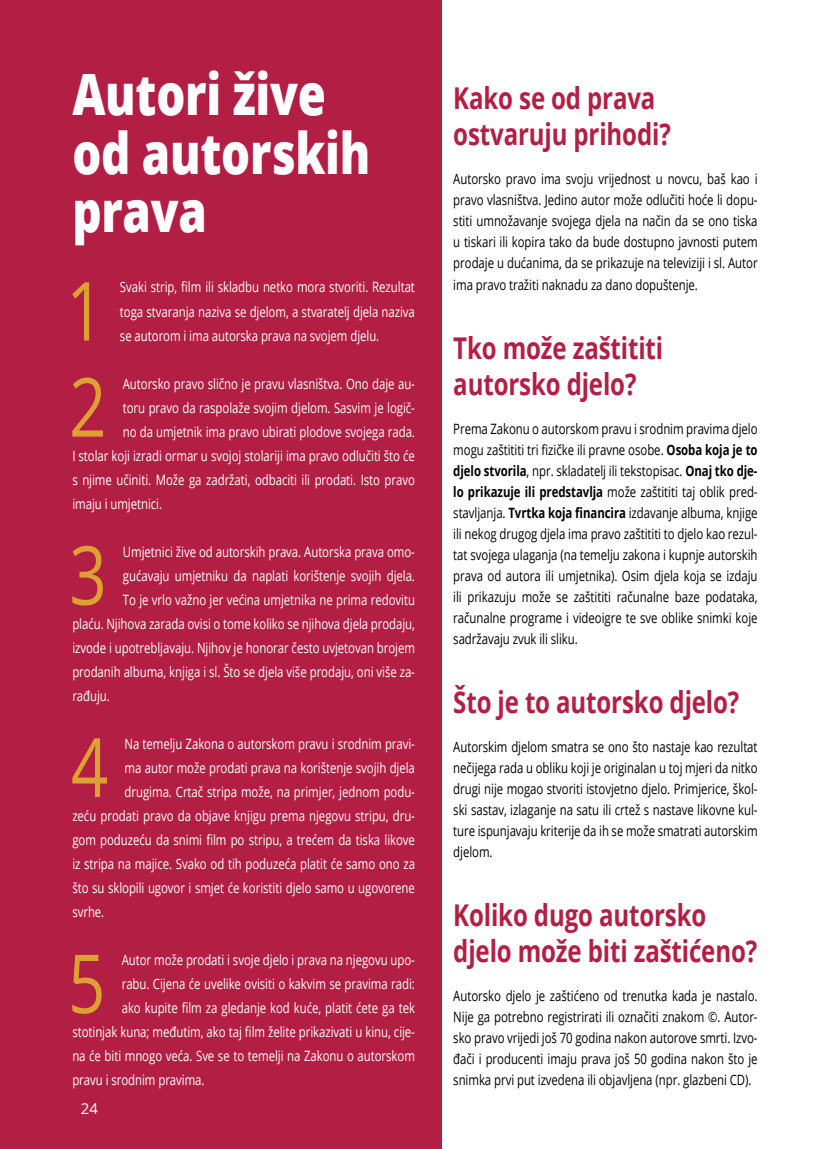
<style>
.page{position:relative;width:830px;height:1149px;background:#fff}
.page>*{position:absolute;margin:0;border:0;box-sizing:border-box;transform-origin:0 0}
.t1{font:81.45px "Open Sans";color:#dda131;scale:.8 1}
.t2{font:800 57px/58.5px "Open Sans";letter-spacing:-.005em;color:#fff;scale:.8 1}
.t3{font:700 30px/36px "Open Sans";letter-spacing:-.005em;color:#b31e44;scale:.8 1}
.t4{font:15px "Open Sans";color:#fff}
.t5{font:14.25px/24px "Open Sans";letter-spacing:-.005em;color:#fff;text-align:justify;scale:.8 1}
.t6{font:14.25px/21px "Open Sans";letter-spacing:-.005em;color:#000;text-align:justify;scale:.8 1}
.s1{font-weight:700}
</style>
<div class="page">
<div style="left:0;top:0;width:441px;height:1148px;background:#b31e44"></div>
<h2 class="t2" style="left:72px;top:62px;width:374px">Autori žive od autorskih prava</h2>
<h1 class="t1" style="left:66px;top:255px;width:48px">1</h1>
<p class="t5" style="left:120px;top:275px;width:370px">Svaki strip, film ili skladbu netko mora stvoriti. Rezultat toga stvaranja naziva se djelom, a stvaratelj djela naziva se autorom i ima autorska prava na svojem djelu.</p>
<h1 class="t1" style="left:69px;top:351px;width:48px">2</h1>
<p class="t5" style="left:123px;top:371px;width:366px">Autorsko pravo slično je pravu vlasništva. Ono daje au-</p>
<p class="t5" style="left:123px;top:395px;width:366px">toru pravo da raspolaže svojim djelom. Sasvim je logič-</p>
<p class="t5" style="left:123px;top:419px;width:366px">no da umjetnik ima pravo ubirati plodove svojega rada.</p>
<p class="t5" style="left:72px;top:443px;width:429px">I stolar koji izradi ormar u svojoj stolariji ima pravo odlučiti što će</p>
<p class="t5" style="left:72px;top:467px;width:429px">s njime učiniti. Može ga zadržati, odbaciti ili prodati. Isto pravo</p>
<p class="t5" style="left:72px;top:491px;width:114px">imaju i umjetnici.</p>
<h1 class="t1" style="left:69px;top:519px;width:48px">3</h1>
<p class="t5" style="left:123px;top:539px;width:366px">Umjetnici žive od autorskih prava. Autorska prava omo-</p>
<p class="t5" style="left:123px;top:563px;width:366px">gućavaju umjetniku da naplati korištenje svojih djela.</p>
<p class="t5" style="left:123px;top:587px;width:366px">To je vrlo važno jer većina umjetnika ne prima redovitu</p>
<p class="t5" style="left:72px;top:611px;width:429px">plaću. Njihova zarada ovisi o tome koliko se njihova djela prodaju,</p>
<p class="t5" style="left:72px;top:635px;width:429px">izvode i upotrebljavaju. Njihov je honorar često uvjetovan brojem</p>
<p class="t5" style="left:72px;top:659px;width:429px">prodanih albuma, knjiga i sl. Što se djela više prodaju, oni više za-</p>
<p class="t5" style="left:72px;top:683px;width:48px">rađuju.</p>
<h1 class="t1" style="left:71px;top:711px;width:48px">4</h1>
<p class="t5" style="left:124px;top:731px;width:364px">Na temelju Zakona o autorskom pravu i srodnim pravi-</p>
<p class="t5" style="left:124px;top:755px;width:364px">ma autor može prodati prava na korištenje svojih djela</p>
<p class="t5" style="left:124px;top:779px;width:364px">drugima. Crtač stripa može, na primjer, jednom podu-</p>
<p class="t5" style="left:72px;top:803px;width:429px">zeću prodati pravo da objave knjigu prema njegovu stripu, dru-</p>
<p class="t5" style="left:72px;top:827px;width:429px">gom poduzeću da snimi film po stripu, a trećem da tiska likove</p>
<p class="t5" style="left:72px;top:851px;width:429px">iz stripa na majice. Svako od tih poduzeća platit će samo ono za</p>
<p class="t5" style="left:72px;top:875px;width:429px">što su sklopili ugovor i smjet će koristiti djelo samo u ugovorene</p>
<p class="t5" style="left:72px;top:899px;width:41px">svrhe.</p>
<h1 class="t1" style="left:68px;top:927px;width:48px">5</h1>
<p class="t5" style="left:122px;top:947px;width:368px">Autor može prodati i svoje djelo i prava na njegovu upo-</p>
<p class="t5" style="left:122px;top:971px;width:368px">rabu. Cijena će uvelike ovisiti o kakvim se pravima radi:</p>
<p class="t5" style="left:122px;top:995px;width:368px">ako kupite film za gledanje kod kuće, platit ćete ga tek</p>
<p class="t5" style="left:72px;top:1019px;width:429px">stotinjak kuna; međutim, ako taj film želite prikazivati u kinu, cije-</p>
<p class="t5" style="left:72px;top:1043px;width:429px">na će biti mnogo veća. Sve se to temelji na Zakonu o autorskom</p>
<p class="t5" style="left:72px;top:1067px;width:167px">pravu i srodnim pravima.</p>
<p class="t4" style="left:81px;top:1097px;width:19px">24</p>
<h3 class="t3" style="left:453px;top:80px;width:273px">Kako se od prava ostvaruju prihodi?</h3>
<p class="t6" style="left:453px;top:168px;width:382px">Autorsko pravo ima svoju vrijednost u novcu, baš kao i pravo vlasništva. Jedino autor može odlučiti hoće li dopu&shy;stiti umnožavanje svojega djela na način da se ono tiska u tiskari ili kopira tako da bude dostupno javnosti putem prodaje u dućanima, da se prikazuje na televiziji i sl. Autor ima pravo tražiti naknadu za dano dopuštenje.</p>
<h3 class="t3" style="left:453px;top:329px;width:264px">Tko može zaštititi autorsko djelo?</h3>
<p class="t6" style="left:453px;top:417px;width:382px">Prema Zakonu o autorskom pravu i srodnim pravima djelo mogu zaštititi tri fizičke ili pravne osobe. <span class="s1">Osoba koja je to djelo stvorila</span>, npr. skladatelj ili tekstopisac. <span class="s1">Onaj tko dje&shy;lo prikazuje ili predstavlja</span> može zaštititi taj oblik pred&shy;stavljanja. <span class="s1">Tvrtka koja financira</span> izdavanje albuma, knjige ili nekog drugog djela ima pravo zaštititi to djelo kao rezul&shy;tat svojega ulaganja (na temelju zakona i kupnje autorskih prava od autora ili umjetnika). Osim djela koja se izdaju ili prikazuju može se zaštititi računalne baze podataka, računalne programe i videoigre te sve oblike snimki koje sadržavaju zvuk ili sliku.</p>
<h3 class="t3" style="left:453px;top:683px;width:359px">Što je to autorsko djelo?</h3>
<p class="t6" style="left:453px;top:735px;width:382px">Autorskim djelom smatra se ono što nastaje kao rezultat nečijega rada u obliku koji je originalan u toj mjeri da nitko drugi nije mogao stvoriti istovjetno djelo. Primjerice, škol&shy;ski sastav, izlaganje na satu ili crtež s nastave likovne kul&shy;ture ispunjavaju kriterije da ih se može smatrati autorskim djelom.</p>
<h3 class="t3" style="left:453px;top:896px;width:381px">Koliko dugo autorsko djelo može biti zaštićeno?</h3>
<p class="t6" style="left:453px;top:984px;width:382px">Autorsko djelo je zaštićeno od trenutka kada je nastalo.<br>Nije ga potrebno registrirati ili označiti znakom ©. Autor&shy;sko pravo vrijedi još 70 godina nakon autorove smrti. Izvo&shy;đači i producenti imaju prava još 50 godina nakon što je snimka prvi put izvedena ili objavljena (npr. glazbeni CD).</p>
</div>
